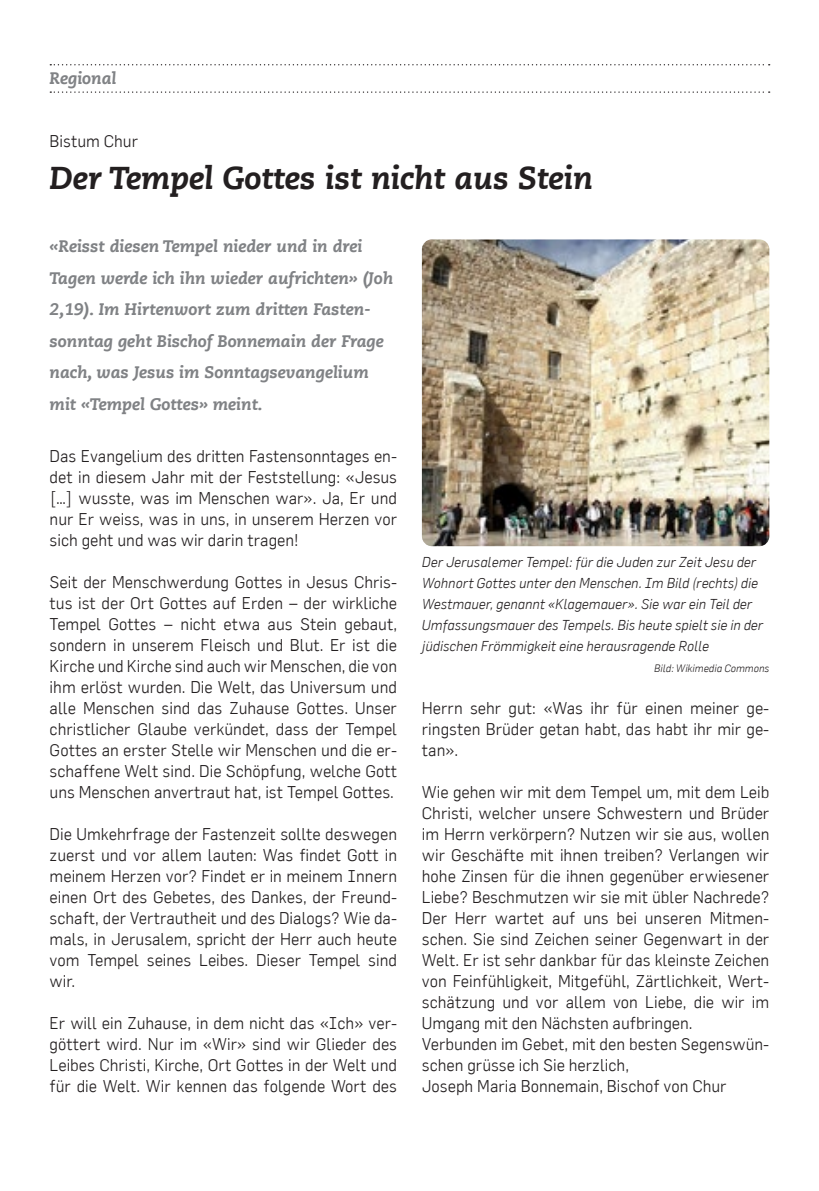
<style>
.page{position:relative;width:819px;height:1191px;background:#fff}
.page>*{position:absolute;margin:0;border:0;box-sizing:border-box;transform-origin:0 0}
.t1{font:italic 800 31.5px "Caecilia LT";color:#231f20}
.t2{font:300 16.62px/21px "Flama";color:#231f20;text-align:justify}
.t3{font:italic 800 16.62px/31.5px "Caecilia LT";color:#808285}
.t4{font:italic 300 14px/21px "Flama";color:#231f20}
.t5{font:italic 300 10.5px "Flama";color:#231f20}
</style>
<div class="page">
<svg style="left:50px;top:64px;width:719px;height:1px"></svg>
<svg style="left:50px;top:91px;width:719px;height:2px"></svg>
<img style="left:422px;top:239px;width:347px;height:307px">
<p class="t3" style="left:50px;top:63px;width:68px">Regional</p>
<p class="t2" style="left:50px;top:130px;width:90px">Bistum Chur</p>
<h1 class="t1" style="left:50px;top:159px;width:544px">Der Tempel Gottes ist nicht aus Stein</h1>
<p class="t3" style="left:50px;top:231px;width:345px">«Reisst diesen Tempel nieder und in drei Tagen werde ich ihn wieder aufrichten» (Joh 2,19). Im Hirtenwort zum dritten Fasten&shy;sonntag geht Bischof Bonnemain der Frage nach, was Jesus im Sonntagsevangelium mit «Tempel Gottes» meint.</p>
<p class="t2" style="left:50px;top:445px;width:349px">Das Evangelium des dritten Fastensonntages en&shy;det in diesem Jahr mit der Feststellung: «Jesus […] wusste, was im Menschen war». Ja, Er und nur Er weiss, was in uns, in unserem Herzen vor sich geht und was wir darin tragen!</p>
<p class="t2" style="left:50px;top:571px;width:349px">Seit der Menschwerdung Gottes in Jesus Chris&shy;tus ist der Ort Gottes auf Erden – der wirkliche Tempel Gottes – nicht etwa aus Stein gebaut, sondern in unserem Fleisch und Blut. Er ist die Kirche und Kirche sind auch wir Menschen, die von ihm erlöst wurden. Die Welt, das Universum und alle Menschen sind das Zuhause Gottes. Unser christlicher Glaube verkündet, dass der Tempel Gottes an erster Stelle wir Menschen und die er&shy;schaffene Welt sind. Die Schöpfung, welche Gott uns Menschen anvertraut hat, ist Tempel Gottes.</p>
<p class="t2" style="left:50px;top:823px;width:349px">Die Umkehrfrage der Fastenzeit sollte deswegen zuerst und vor allem lauten: Was findet Gott in meinem Herzen vor? Findet er in meinem Innern einen Ort des Gebetes, des Dankes, der Freund&shy;schaft, der Vertrautheit und des Dialogs? Wie da&shy;mals, in Jerusalem, spricht der Herr auch heute vom Tempel seines Leibes. Dieser Tempel sind wir.</p>
<p class="t2" style="left:50px;top:1012px;width:349px">Er will ein Zuhause, in dem nicht das «Ich» ver&shy;göttert wird. Nur im «Wir» sind wir Glieder des Leibes Christi, Kirche, Ort Gottes in der Welt und für die Welt. Wir kennen das folgende Wort des</p>
<p class="t4" style="left:422px;top:551px;width:343px">Der Jerusalemer Tempel: für die Juden zur Zeit Jesu der Wohnort Gottes unter den Menschen. Im Bild (rechts) die Westmauer, genannt «Klagemauer». Sie war ein Teil der Umfassungsmauer des Tempels. Bis heute spielt sie in der jüdischen Frömmigkeit eine herausragende Rolle</p>
<p class="t5" style="left:654px;top:662px;width:117px">Bild: Wikimedia Commons</p>
<p class="t2" style="left:422px;top:697px;width:349px">Herrn sehr gut: «Was ihr für einen meiner ge&shy;ringsten Brüder getan habt, das habt ihr mir ge&shy;tan».</p>
<p class="t2" style="left:422px;top:781px;width:349px;text-align:left">Wie gehen wir mit dem Tempel um, mit dem Leib Christi, welcher unsere Schwestern und Brüder im Herrn verkörpern? Nutzen wir sie aus, wollen wir Geschäfte mit ihnen treiben? Verlangen wir hohe Zinsen für die ihnen gegenüber erwiesener Liebe? Beschmutzen wir sie mit übler Nachrede?<br>Der Herr wartet auf uns bei unseren Mitmen&shy;schen. Sie sind Zeichen seiner Gegenwart in der Welt. Er ist sehr dankbar für das kleinste Zeichen von Feinfühligkeit, Mitgefühl, Zärtlichkeit, Wert&shy;schätzung und vor allem von Liebe, die wir im Umgang mit den Nächsten aufbringen.<br>Verbunden im Gebet, mit den besten Segenswün&shy;schen grüsse ich Sie herzlich,<br>Joseph Maria Bonnemain, Bischof von Chur</p>
</div>
